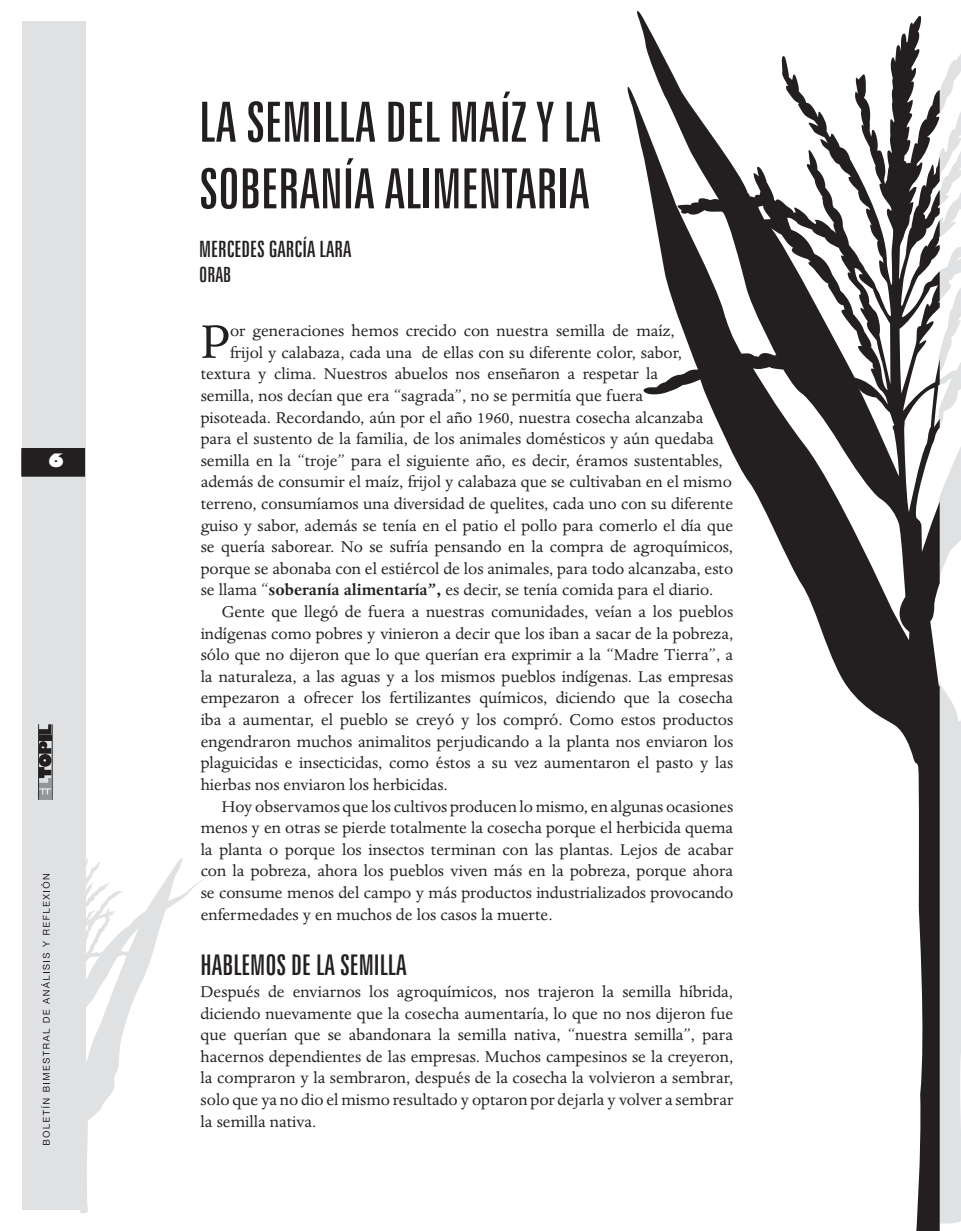
<style>
.page{position:relative;width:961px;height:1231px;background:#fff}
.page>*{position:absolute;margin:0;border:0;box-sizing:border-box;transform-origin:0 0}
.t1{font:extra-condensed 55.5px/66.6px "Zurich BT";color:#231f20}
.t2{font:54.3px "Dante";color:#231f20}
.t3{font:extra-condensed 28.5px "Zurich BT";color:#231f20}
.t4{font:extra-condensed 22.5px "Zurich BT";color:#231f20}
.t5{font:extra-condensed 21px "Zurich BT";color:#231f20}
.t6{font:18px/21.6px "Dante";color:#231f20;text-align:justify}
.t7{font:800 18px "Gill Sans";color:#fff}
.s1{font-weight:700}
</style>
<div class="page">
<svg style="left:940px;top:54px;width:21px;height:1169px"></svg>
<svg style="left:80px;top:857px;width:123px;height:356px"></svg>
<div style="left:22px;top:21px;width:63px;height:1188px;background:#e0e1e3"></div>
<div style="left:39px;top:735px;width:12px;height:6px;background:#231f20"></div>
<svg style="left:39px;top:724px;width:12px;height:10px"></svg>
<svg style="left:39px;top:741px;width:13px;height:59px"></svg>
<hr style="left:38px;top:724px;width:1px;height:76px;background:#212727">
<hr style="left:52px;top:724px;width:1px;height:76px;background:#212727">
<svg style="left:41px;top:1098px;width:9px;height:47px"></svg>
<svg style="left:43px;top:1028px;width:7px;height:63px"></svg>
<svg style="left:41px;top:953px;width:9px;height:69px"></svg>
<svg style="left:43px;top:941px;width:7px;height:6px"></svg>
<svg style="left:41px;top:874px;width:9px;height:60px"></svg>
<div style="left:22px;top:449px;width:62px;height:27px;background:#231f20"></div>
<div style="left:21px;top:448px;width:64px;height:29px;border:2px solid #231f20"></div>
<svg style="left:627px;top:11px;width:313px;height:1220px"></svg>
<p class="t7" style="left:48px;top:449px;width:17px">6</p>
<h1 class="t1" style="left:199px;top:89px;width:383px;text-indent:186px">DEL MAÍZ Y LA<br>SOBERANÍAALIME</h1>
<h1 class="t1" style="left:199px;top:89px;width:67px">LA SEMILLA</h1>
<h1 class="t1" style="left:478px;top:156px;width:57px">NTARIA</h1>
<p class="t4" style="left:199px;top:236px;width:154px">MERCEDES GARCÍA LARA</p>
<p class="t5" style="left:199px;top:263px;width:34px">ORA B</p>
<h2 class="t2" style="left:201px;top:312px;width:31px">P</h2>
<p class="t6" style="left:230px;top:320px;width:446px">or generaciones hemos crecido con nuestra semilla de maíz,</p>
<p class="t6" style="left:230px;top:342px;width:453px">frijol y calabaza, cada una de ellas con su diferente color, sabor,</p>
<p class="t6" style="left:201px;top:364px;width:459px">textura y clima. Nuestros abuelos nos enseñaron a respetar la</p>
<p class="t6" style="left:201px;top:385px;width:444px">semilla, nos decían que era “sagrada”, no se permitía que fuera</p>
<p class="t6" style="left:201px;top:407px;width:504px">pisoteada. Recordando, aún por el año 1960, nuestra cosecha alcanzaba</p>
<p class="t6" style="left:201px;top:428px;width:514px">para el sustento de la familia, de los animales domésticos y aún quedaba</p>
<p class="t6" style="left:201px;top:450px;width:523px">semilla en la “troje” para el siguiente año, es decir, éramos sustentables,</p>
<p class="t6" style="left:201px;top:472px;width:532px">además de consumir el maíz, frijol y calabaza que se cultivaban en el mismo</p>
<p class="t6" style="left:201px;top:493px;width:534px">terreno, consumíamos una diversidad de quelites, cada uno con su diferente</p>
<p class="t6" style="left:201px;top:515px;width:534px">guiso y sabor, además se tenía en el patio el pollo para comerlo el día que</p>
<p class="t6" style="left:201px;top:536px;width:534px">se quería saborear. No se sufría pensando en la compra de agroquímicos,</p>
<p class="t6" style="left:201px;top:558px;width:534px">porque se abonaba con el estiércol de los animales, para todo alcanzaba, esto</p>
<p class="t6" style="left:201px;top:580px;width:514px">se llama “<span class="s1">soberanía alimentaría”,</span> es decir, se tenía comida para el diario.</p>
<p class="t6" style="left:222px;top:601px;width:513px">Gente que llegó de fuera a nuestras comunidades, veían a los pueblos</p>
<p class="t6" style="left:201px;top:623px;width:534px">indígenas como pobres y vinieron a decir que los iban a sacar de la pobreza,</p>
<p class="t6" style="left:201px;top:644px;width:534px">sólo que no dijeron que lo que querían era exprimir a la “Madre Tierra”, a</p>
<p class="t6" style="left:201px;top:666px;width:534px">la naturaleza, a las aguas y a los mismos pueblos indígenas. Las empresas</p>
<p class="t6" style="left:201px;top:688px;width:534px">empezaron a ofrecer los fertilizantes químicos, diciendo que la cosecha</p>
<p class="t6" style="left:201px;top:709px;width:534px">iba a aumentar, el pueblo se creyó y los compró. Como estos productos</p>
<p class="t6" style="left:201px;top:731px;width:534px">engendraron muchos animalitos perjudicando a la planta nos enviaron los</p>
<p class="t6" style="left:201px;top:752px;width:534px">plaguicidas e insecticidas, como éstos a su vez aumentaron el pasto y las</p>
<p class="t6" style="left:201px;top:774px;width:249px">hierbas nos enviaron los herbicidas.</p>
<p class="t6" style="left:222px;top:796px;width:513px">Hoy observamos que los cultivos producen lo mismo, en algunas ocasiones</p>
<p class="t6" style="left:201px;top:817px;width:534px">menos y en otras se pierde totalmente la cosecha porque el herbicida quema</p>
<p class="t6" style="left:201px;top:839px;width:534px">la planta o porque los insectos terminan con las plantas. Lejos de acabar</p>
<p class="t6" style="left:201px;top:860px;width:534px">con la pobreza, ahora los pueblos viven más en la pobreza, porque ahora</p>
<p class="t6" style="left:201px;top:882px;width:534px">se consume menos del campo y más productos industrializados provocando</p>
<p class="t6" style="left:201px;top:904px;width:354px">enfermedades y en muchos de los casos la muerte.</p>
<h3 class="t3" style="left:201px;top:949px;width:208px">HABLEMOS DE LA SEMILLA</h3>
<p class="t6" style="left:201px;top:981px;width:534px">Después de enviarnos los agroquímicos, nos trajeron la semilla híbrida, diciendo nuevamente que la cosecha aumentaría, lo que no nos dijeron fue que querían que se abandonara la semilla nativa, “nuestra semilla”, para hacernos dependientes de las empresas. Muchos campesinos se la creyeron, la compraron y la sembraron, después de la cosecha la volvieron a sembrar, solo que ya no dio el mismo resultado y optaron por dejarla y volver a sembrar la semilla nativa.</p>
</div>
